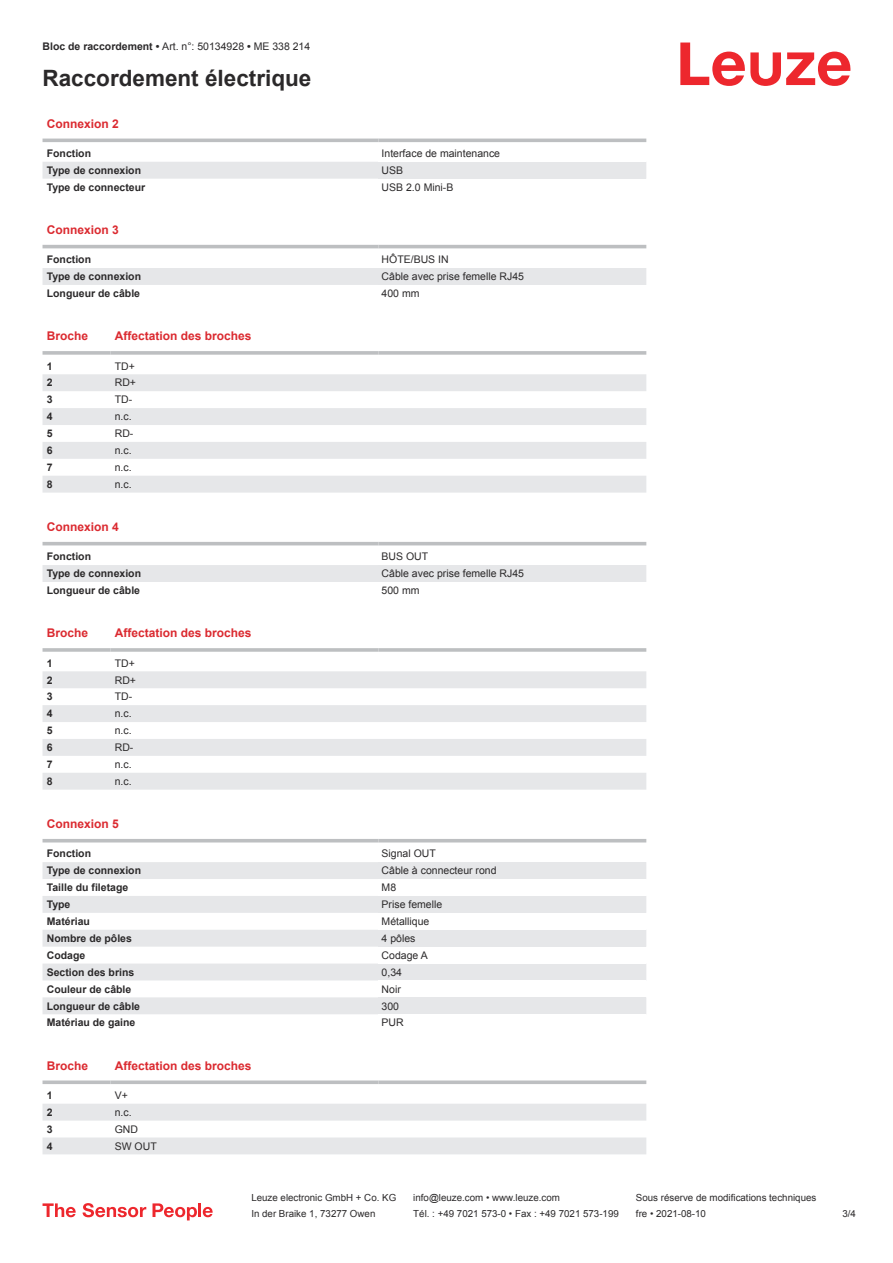
<style>
.page{position:relative;width:893px;height:1263px;background:#fff}
.page>*{position:absolute;margin:0;border:0;box-sizing:border-box;transform-origin:0 0}
.t1{font:700 22.5px "Arial";color:#2b292a}
.t2{font:700 12px "Arial";color:#db2a30}
.t3{font:10.5px "Arial";color:#2b292a}
.t4{font:700 10.5px "Arial";color:#2b292a}
.t5{font:9.75px "Arial";color:#2b292a}
.s1{font-weight:700}
</style>
<div class="page">
<svg style="left:680px;top:43px;width:170px;height:43px"></svg>
<svg style="left:43px;top:138px;width:603px;height:1px"></svg>
<div style="left:43px;top:162px;width:335px;height:17px;background:#e6e7e9"></div>
<hr style="left:43px;top:139px;width:335px;height:3px;background:#bdbfc1">
<hr style="left:378px;top:139px;width:268px;height:3px;background:#bdbfc1">
<div style="left:378px;top:162px;width:268px;height:17px;background:#e6e7e9"></div>
<svg style="left:43px;top:244px;width:603px;height:5px"></svg>
<div style="left:43px;top:268px;width:335px;height:17px;background:#e6e7e9"></div>
<hr style="left:43px;top:245px;width:335px;height:3px;background:#bdbfc1">
<hr style="left:378px;top:245px;width:268px;height:3px;background:#bdbfc1">
<div style="left:378px;top:268px;width:268px;height:17px;background:#e6e7e9"></div>
<svg style="left:43px;top:374px;width:603px;height:119px;fill:#e6e7e9"></svg>
<svg style="left:43px;top:351px;width:68px;height:4px"></svg>
<svg style="left:111px;top:351px;width:267px;height:4px"></svg>
<svg style="left:378px;top:351px;width:268px;height:4px"></svg>
<svg style="left:43px;top:545px;width:603px;height:1px"></svg>
<div style="left:43px;top:565px;width:335px;height:17px;background:#e6e7e9"></div>
<hr style="left:43px;top:542px;width:335px;height:3px;background:#bdbfc1">
<hr style="left:378px;top:542px;width:268px;height:3px;background:#bdbfc1">
<div style="left:378px;top:565px;width:268px;height:17px;background:#e6e7e9"></div>
<svg style="left:43px;top:671px;width:603px;height:119px;fill:#e6e7e9"></svg>
<hr style="left:43px;top:648px;width:68px;height:4px;background:#c7c9ca">
<hr style="left:111px;top:648px;width:267px;height:4px;background:#bdbfc1">
<hr style="left:378px;top:648px;width:268px;height:4px;background:#c7c9ca">
<svg style="left:43px;top:842px;width:603px;height:1px"></svg>
<svg style="left:43px;top:862px;width:335px;height:152px;fill:#e6e7e9"></svg>
<hr style="left:43px;top:839px;width:335px;height:3px;background:#bdbfc1">
<hr style="left:378px;top:839px;width:268px;height:3px;background:#bdbfc1">
<div style="left:378px;top:862px;width:268px;height:17px;background:#e6e7e9"></div>
<div style="left:378px;top:896px;width:268px;height:17px;background:#e6e7e9"></div>
<div style="left:378px;top:930px;width:268px;height:17px;background:#e6e7e9"></div>
<div style="left:378px;top:963px;width:268px;height:17px;background:#e6e7e9"></div>
<div style="left:378px;top:997px;width:268px;height:17px;background:#e6e7e9"></div>
<svg style="left:43px;top:1104px;width:603px;height:50px"></svg>
<svg style="left:43px;top:1080px;width:68px;height:4px"></svg>
<svg style="left:111px;top:1080px;width:267px;height:4px"></svg>
<svg style="left:378px;top:1080px;width:268px;height:4px"></svg>
<svg style="left:43px;top:1203px;width:33px;height:14px"></svg>
<svg style="left:83px;top:1203px;width:63px;height:14px"></svg>
<svg style="left:153px;top:1203px;width:44px;height:17px"></svg>
<hr style="left:198px;top:1203px;width:3px;height:14px;background:#ed272d">
<svg style="left:203px;top:1207px;width:10px;height:10px"></svg>
<p class="t3" style="left:43px;top:43px;width:269px"><span class="s1">Bloc de raccordement •</span> Art. n°: 50134928 <span class="s1">•</span> ME 338 214</p>
<h1 class="t1" style="left:43px;top:70px;width:270px">Raccordement électrique</h1>
<p class="t2" style="left:47px;top:119px;width:74px">Connexion 2</p>
<p class="t4" style="left:47px;top:149px;width:46px">Fonction</p>
<p class="t3" style="left:382px;top:149px;width:120px">Interface de maintenance</p>
<p class="t4" style="left:47px;top:166px;width:96px">Type de connexion</p>
<p class="t3" style="left:382px;top:166px;width:23px">USB</p>
<p class="t4" style="left:47px;top:183px;width:100px">Type de connecteur</p>
<p class="t3" style="left:382px;top:183px;width:73px">USB 2.0 Mini-B</p>
<p class="t2" style="left:47px;top:225px;width:74px">Connexion 3</p>
<p class="t4" style="left:47px;top:256px;width:46px">Fonction</p>
<p class="t3" style="left:382px;top:256px;width:69px">HÔTE/BUS IN</p>
<p class="t4" style="left:47px;top:273px;width:96px">Type de connexion</p>
<p class="t3" style="left:382px;top:273px;width:144px">Câble avec prise femelle RJ45</p>
<p class="t4" style="left:47px;top:289px;width:95px">Longueur de câble</p>
<p class="t3" style="left:382px;top:289px;width:39px">400 mm</p>
<p class="t2" style="left:47px;top:331px;width:43px">Broche</p>
<p class="t2" style="left:115px;top:331px;width:138px">Affectation des broches</p>
<p class="t4" style="left:47px;top:362px;width:7px">1</p>
<p class="t3" style="left:115px;top:362px;width:22px">TD+</p>
<p class="t4" style="left:47px;top:379px;width:7px">2</p>
<p class="t3" style="left:115px;top:379px;width:23px">RD+</p>
<p class="t4" style="left:47px;top:396px;width:7px">3</p>
<p class="t3" style="left:115px;top:396px;width:19px">TD-</p>
<p class="t4" style="left:47px;top:413px;width:7px">4</p>
<p class="t3" style="left:115px;top:413px;width:18px">n.c.</p>
<p class="t4" style="left:47px;top:429px;width:7px">5</p>
<p class="t3" style="left:115px;top:429px;width:20px">RD-</p>
<p class="t4" style="left:47px;top:446px;width:7px">6</p>
<p class="t3" style="left:115px;top:446px;width:18px">n.c.</p>
<p class="t4" style="left:47px;top:463px;width:7px">7</p>
<p class="t3" style="left:115px;top:463px;width:18px">n.c.</p>
<p class="t4" style="left:47px;top:480px;width:7px">8</p>
<p class="t3" style="left:115px;top:480px;width:18px">n.c.</p>
<p class="t2" style="left:47px;top:522px;width:74px">Connexion 4</p>
<p class="t4" style="left:47px;top:553px;width:46px">Fonction</p>
<p class="t3" style="left:382px;top:553px;width:48px">BUS OUT</p>
<p class="t4" style="left:47px;top:570px;width:96px">Type de connexion</p>
<p class="t3" style="left:382px;top:570px;width:144px">Câble avec prise femelle RJ45</p>
<p class="t4" style="left:47px;top:586px;width:95px">Longueur de câble</p>
<p class="t3" style="left:382px;top:586px;width:39px">500 mm</p>
<p class="t2" style="left:47px;top:628px;width:43px">Broche</p>
<p class="t2" style="left:115px;top:628px;width:138px">Affectation des broches</p>
<p class="t4" style="left:47px;top:659px;width:7px">1</p>
<p class="t3" style="left:115px;top:659px;width:22px">TD+</p>
<p class="t4" style="left:47px;top:676px;width:7px">2</p>
<p class="t3" style="left:115px;top:676px;width:23px">RD+</p>
<p class="t4" style="left:47px;top:693px;width:7px">3</p>
<p class="t3" style="left:115px;top:693px;width:19px">TD-</p>
<p class="t4" style="left:47px;top:710px;width:7px">4</p>
<p class="t3" style="left:115px;top:710px;width:18px">n.c.</p>
<p class="t4" style="left:47px;top:727px;width:7px">5</p>
<p class="t3" style="left:115px;top:727px;width:18px">n.c.</p>
<p class="t4" style="left:47px;top:743px;width:7px">6</p>
<p class="t3" style="left:115px;top:743px;width:20px">RD-</p>
<p class="t4" style="left:47px;top:760px;width:7px">7</p>
<p class="t3" style="left:115px;top:760px;width:18px">n.c.</p>
<p class="t4" style="left:47px;top:777px;width:7px">8</p>
<p class="t3" style="left:115px;top:777px;width:18px">n.c.</p>
<p class="t2" style="left:47px;top:819px;width:74px">Connexion 5</p>
<p class="t4" style="left:47px;top:850px;width:46px">Fonction</p>
<p class="t3" style="left:382px;top:850px;width:56px">Signal OUT</p>
<p class="t4" style="left:47px;top:867px;width:96px">Type de connexion</p>
<p class="t3" style="left:382px;top:867px;width:116px">Câble à connecteur rond</p>
<p class="t4" style="left:47px;top:883px;width:83px">Taille du filetage</p>
<p class="t3" style="left:382px;top:883px;width:16px">M8</p>
<p class="t4" style="left:47px;top:900px;width:25px">Type</p>
<p class="t3" style="left:382px;top:900px;width:62px">Prise femelle</p>
<p class="t4" style="left:47px;top:917px;width:45px">Matériau</p>
<p class="t3" style="left:382px;top:917px;width:49px">Métallique</p>
<p class="t4" style="left:47px;top:934px;width:87px">Nombre de pôles</p>
<p class="t3" style="left:382px;top:934px;width:35px">4 pôles</p>
<p class="t4" style="left:47px;top:951px;width:40px">Codage</p>
<p class="t3" style="left:382px;top:951px;width:48px">Codage A</p>
<p class="t4" style="left:47px;top:968px;width:89px">Section des brins</p>
<p class="t3" style="left:382px;top:968px;width:22px">0,34</p>
<p class="t4" style="left:47px;top:985px;width:86px">Couleur de câble</p>
<p class="t3" style="left:382px;top:985px;width:21px">Noir</p>
<p class="t4" style="left:47px;top:1002px;width:95px">Longueur de câble</p>
<p class="t3" style="left:382px;top:1002px;width:19px">300</p>
<p class="t4" style="left:47px;top:1019px;width:90px">Matériau de gaine</p>
<p class="t3" style="left:382px;top:1019px;width:24px">PUR</p>
<p class="t2" style="left:47px;top:1061px;width:43px">Broche</p>
<p class="t2" style="left:115px;top:1061px;width:138px">Affectation des broches</p>
<p class="t4" style="left:47px;top:1091px;width:7px">1</p>
<p class="t3" style="left:115px;top:1091px;width:15px">V+</p>
<p class="t4" style="left:47px;top:1108px;width:7px">2</p>
<p class="t3" style="left:115px;top:1108px;width:18px">n.c.</p>
<p class="t4" style="left:47px;top:1125px;width:7px">3</p>
<p class="t3" style="left:115px;top:1125px;width:25px">GND</p>
<p class="t4" style="left:47px;top:1142px;width:7px">4</p>
<p class="t3" style="left:115px;top:1142px;width:43px">SW OUT</p>
<p class="t5" style="left:251px;top:1194px;width:146px">Leuze electronic GmbH + Co. KG</p>
<p class="t5" style="left:413px;top:1194px;width:148px">info@leuze.com • www.leuze.com</p>
<p class="t5" style="left:636px;top:1194px;width:182px">Sous réserve de modifications techniques</p>
<p class="t5" style="left:251px;top:1210px;width:126px">In der Braike 1, 73277 Owen</p>
<p class="t5" style="left:413px;top:1210px;width:207px">Tél. : +49 7021 573-0 • Fax : +49 7021 573-199</p>
<p class="t5" style="left:636px;top:1210px;width:72px">fre • 2021-08-10</p>
<p class="t5" style="left:842px;top:1210px;width:15px">3 /4</p>
</div>
